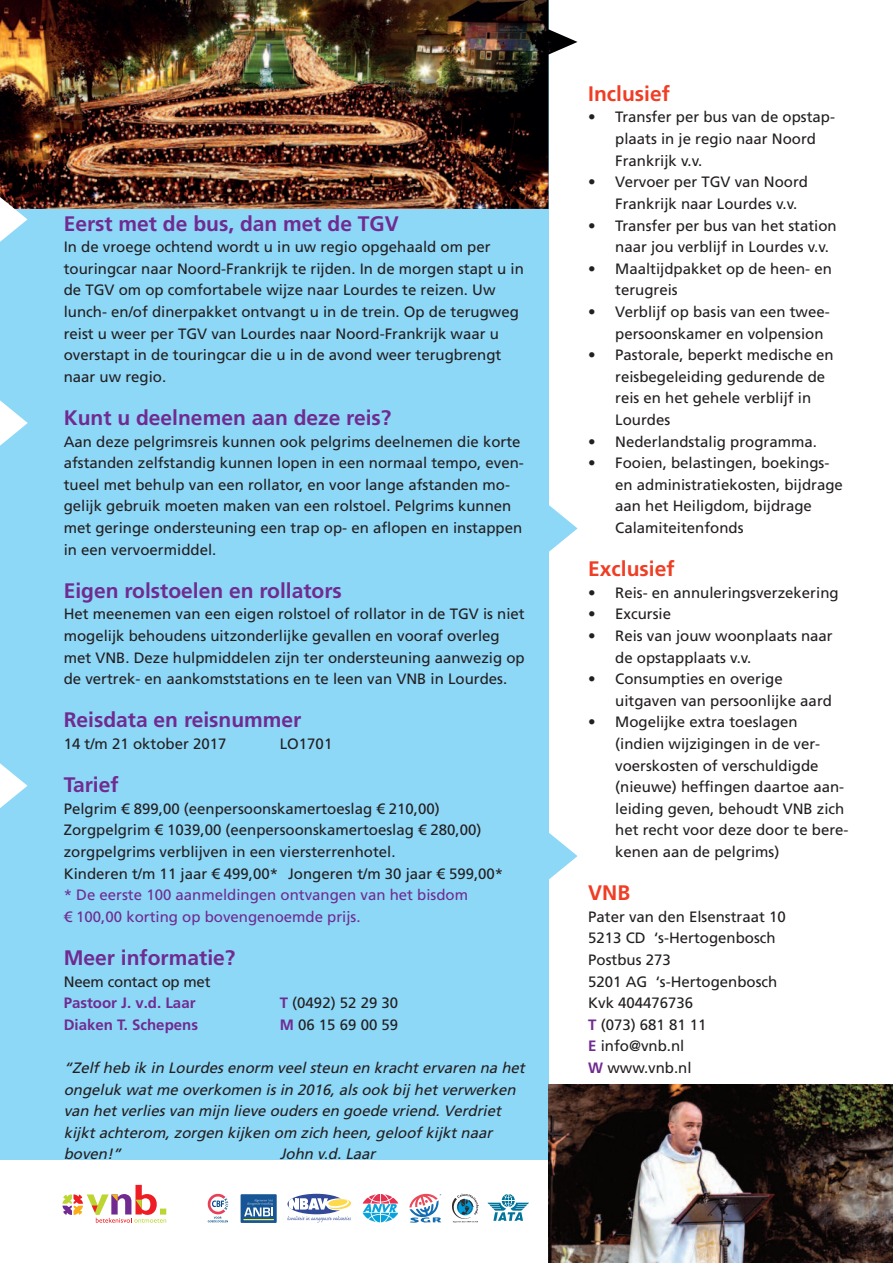
<style>
.page{position:relative;width:893px;height:1263px;background:#fff}
.page>*{position:absolute;margin:0;border:0;box-sizing:border-box;transform-origin:0 0}
.t1{font:700 21px "Frutiger LT";color:#702b91}
.t2{font:700 21px "Frutiger LT";color:#ef3e25}
.t3{font:15px/21.6px "Frutiger LT";color:#231f20}
.t4{font:italic 15px/21.6px "Frutiger LT";color:#231f20}
.t5{font:15px/21.6px "Frutiger LT";color:#702b91}
.t6{font:700 15px "Frutiger LT";color:#702b91}
.s1{font-weight:700;color:#702b91}
</style>
<div class="page">
<div style="left:0;top:0;width:549px;height:1159px;background:#8dd7f7"></div>
<img style="left:0;top:0;width:578px;height:209px">
<svg style="left:549px;top:833px;width:29px;height:47px"></svg>
<svg style="left:549px;top:505px;width:29px;height:47px"></svg>
<svg style="left:0;top:185px;width:27px;height:57px"></svg>
<svg style="left:452px;top:1193px;width:27px;height:29px"></svg>
<svg style="left:409px;top:1193px;width:32px;height:30px"></svg>
<svg style="left:363px;top:1194px;width:35px;height:28px"></svg>
<div style="left:287px;top:1194px;width:58px;height:20px;background:#314998;border-radius:50%"></div>
<svg style="left:287px;top:1198px;width:64px;height:24px"></svg>
<svg style="left:487px;top:1194px;width:42px;height:27px"></svg>
<div style="left:241px;top:1194px;width:36px;height:29px;background:#165596"></div>
<svg style="left:244px;top:1199px;width:29px;height:17px"></svg>
<hr style="left:243px;top:1219px;width:31px;height:1px;background:#fbea39">
<svg style="left:208px;top:1193px;width:20px;height:29px"></svg>
<svg style="left:63px;top:1185px;width:103px;height:38px"></svg>
<svg style="left:0;top:763px;width:27px;height:45px"></svg>
<svg style="left:0;top:400px;width:28px;height:46px"></svg>
<img style="left:549px;top:1084px;width:344px;height:179px">
<h1 class="t1" style="left:64px;top:211px;width:336px">Eerst met de bus, dan met de TGV</h1>
<p class="t3" style="left:64px;top:236px;width:462px">In de vroege ochtend wordt u in uw regio opgehaald om per touringcar naar Noord-Frankrijk te rijden. In de morgen stapt u in de TGV om op comfortabele wijze naar Lourdes te reizen. Uw lunch- en/of dinerpakket ontvangt u in de trein. Op de terugweg reist u weer per TGV van Lourdes naar Noord-Frankrijk waar u overstapt in de touringcar die u in de avond weer terugbrengt naar uw regio.</p>
<h1 class="t1" style="left:64px;top:405px;width:329px">Kunt u deelnemen aan deze reis?</h1>
<p class="t3" style="left:64px;top:431px;width:462px">Aan deze pelgrimsreis kunnen ook pelgrims deelnemen die korte afstanden zelfstandig kunnen lopen in een normaal tempo, even&shy;tueel met behulp van een rollator, en voor lange afstanden mo&shy;gelijk gebruik moeten maken van een rolstoel. Pelgrims kunnen met geringe ondersteuning een trap op- en aflopen en instappen in een vervoermiddel.</p>
<h1 class="t1" style="left:64px;top:578px;width:280px">Eigen rolstoelen en rollators</h1>
<p class="t3" style="left:64px;top:603px;width:462px">Het meenemen van een eigen rolstoel of rollator in de TGV is niet mogelijk behoudens uitzonderlijke gevallen en vooraf overleg met VNB. Deze hulpmiddelen zijn ter ondersteuning aanwezig op de vertrek- en aankomststations en te leen van VNB in Lourdes.</p>
<h1 class="t1" style="left:64px;top:708px;width:239px">Reisdata en reisnummer</h1>
<p class="t3" style="left:64px;top:733px;width:164px">14 t/m 21 oktober 2017</p>
<p class="t3" style="left:280px;top:733px;width:54px">LO1701</p>
<h1 class="t1" style="left:64px;top:772px;width:56px">Tarief</h1>
<p class="t3" style="left:64px;top:798px;width:441px">Pelgrim € 899,00 (eenpersoonskamertoeslag € 210,00)<br>Zorgpelgrim € 1039,00 (eenpersoonskamertoeslag € 280,00) zorgpelgrims verblijven in een viersterrenhotel.<br>Kinderen t/m 11 jaar € 499,00* Jongeren t/m 30 jaar € 599,00*</p>
<p class="t5" style="left:64px;top:884px;width:406px">* De eerste 100 aanmeldingen ontvangen van het bisdom € 100,00 korting op bovengenoemde prijs.</p>
<h1 class="t1" style="left:64px;top:945px;width:173px">Meer informatie?</h1>
<p class="t3" style="left:64px;top:971px;width:148px">Neem contact op met</p>
<p class="t6" style="left:64px;top:994px;width:133px">Pastoor J. v.d. Laar</p>
<p class="t3" style="left:280px;top:992px;width:120px"><span class="s1">T</span> (0492) 52 29 30</p>
<p class="t6" style="left:64px;top:1016px;width:136px">Diaken T. Schepens</p>
<p class="t3" style="left:280px;top:1014px;width:120px"><span class="s1">M</span> 06 15 69 00 59</p>
<p class="t4" style="left:64px;top:1057px;width:466px">“Zelf heb ik in Lourdes enorm veel steun en kracht ervaren na het ongeluk wat me overkomen is in 2016, als ook bij het verwerken van het verlies van mijn lieve ouders en goede vriend. Verdriet kijkt achterom, zorgen kijken om zich heen, geloof kijkt naar boven!”</p>
<p class="t4" style="left:280px;top:1143px;width:101px">John v.d. Laar</p>
<h1 class="t2" style="left:588px;top:81px;width:83px">Inclusief</h1>
<p class="t3" style="left:615px;top:107px;width:221px;text-indent:-27px">• Transfer per bus van de opstap&shy;plaats in je regio naar Noord<br>Frankrijk v.v.</p>
<p class="t3" style="left:615px;top:171px;width:194px;text-indent:-27px">• Vervoer per TGV van Noord<br>Frankrijk naar Lourdes v.v.</p>
<p class="t3" style="left:615px;top:215px;width:223px;text-indent:-27px">• Transfer per bus van het station naar jou verblijf in Lourdes v.v.</p>
<p class="t3" style="left:615px;top:258px;width:218px;text-indent:-27px">• Maaltijdpakket op de heen- en terugreis</p>
<p class="t3" style="left:615px;top:301px;width:216px;text-indent:-27px">• Verblijf op basis van een twee&shy;persoonskamer en volpension</p>
<p class="t3" style="left:615px;top:344px;width:220px;text-indent:-27px">• Pastorale, beperkt medische en reisbegeleiding gedurende de reis en het gehele verblijf in<br>Lourdes</p>
<p class="t3" style="left:588px;top:431px;width:230px">• Nederlandstalig programma.</p>
<p class="t3" style="left:615px;top:452px;width:229px;text-indent:-27px">• Fooien, belastingen, boekings&shy;en administratiekosten, bijdrage aan het Heiligdom, bijdrage<br>Calamiteitenfonds</p>
<h1 class="t2" style="left:588px;top:556px;width:88px">Exclusief</h1>
<p class="t3" style="left:588px;top:582px;width:252px">• Reis- en annuleringsverzekering</p>
<p class="t3" style="left:588px;top:603px;width:84px">• Excursie</p>
<p class="t3" style="left:615px;top:625px;width:219px;text-indent:-27px">• Reis van jouw woonplaats naar de opstapplaats v.v.</p>
<p class="t3" style="left:615px;top:668px;width:218px;text-indent:-27px">• Consumpties en overige uitgaven van persoonlijke aard</p>
<p class="t3" style="left:615px;top:711px;width:235px;text-indent:-27px">• Mogelijke extra toeslagen (indien wijzigingen in de ver&shy;voerskosten of verschuldigde (nieuwe) heffingen daartoe aan&shy;leiding geven, behoudt VNB zich het recht voor deze door te bere&shy;kenen aan de pelgrims)</p>
<h1 class="t2" style="left:588px;top:880px;width:43px">VNB</h1>
<p class="t3" style="left:588px;top:906px;width:199px">Pater van den Elsenstraat 10<br>5213 CD ‘s-Hertogenbosch<br>Postbus 273<br>5201 AG ‘s-Hertogenbosch<br>Kvk 404476736<br><span class="s1">T</span> (073) 681 81 11<br><span class="s1">E</span> info@vnb.nl<br><span class="s1">W</span> www.vnb.nl</p>
</div>
